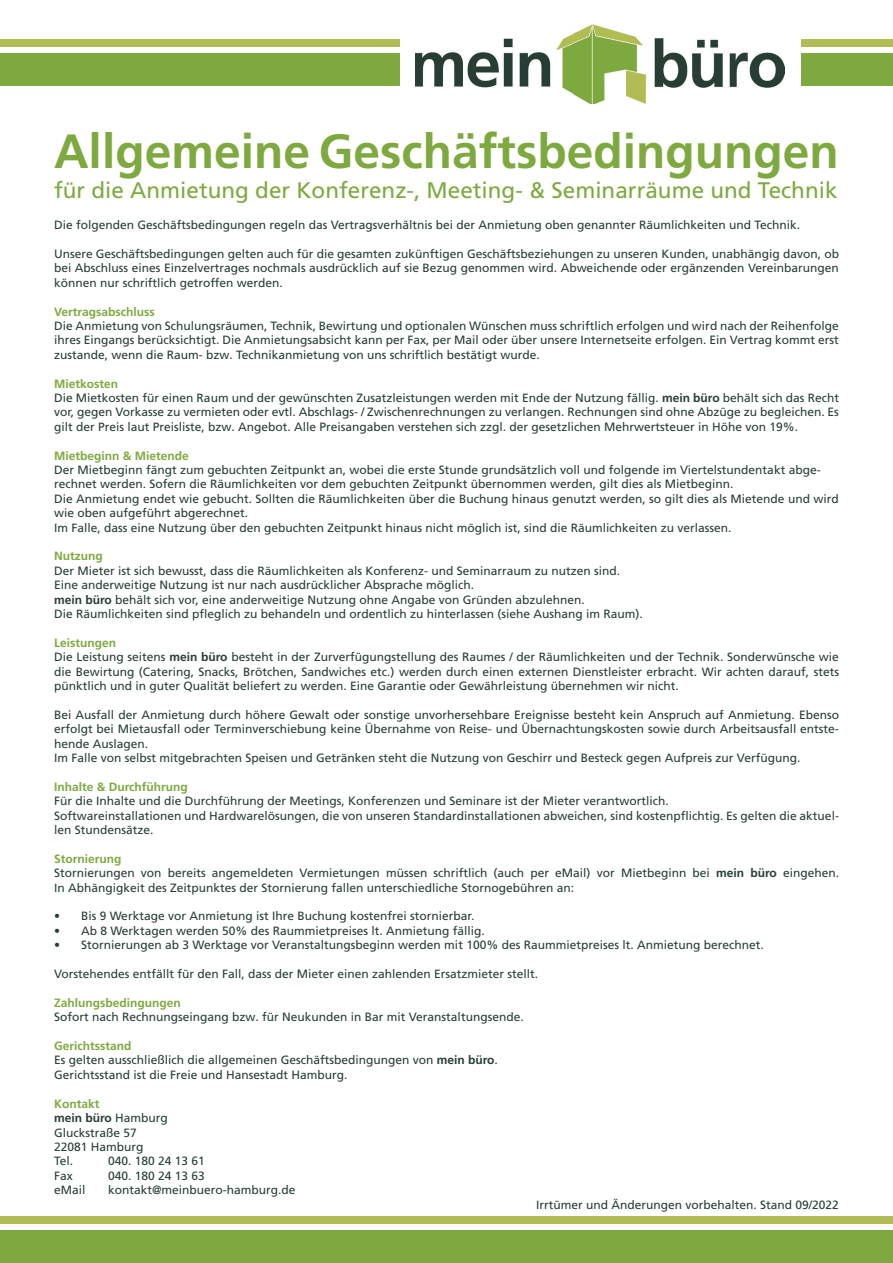
<style>
.page{position:relative;width:893px;height:1263px;background:#fff}
.page>*{position:absolute;margin:0;border:0;box-sizing:border-box;transform-origin:0 0}
.t1{font:700 48px "Frutiger LT Pro";color:#7ea93f}
.t2{font:22.5px "Frutiger LT Pro";color:#7ea93f}
.t3{font:12px/14.4px "Frutiger LT Pro";color:#283e34}
.t4{font:700 12px "Frutiger LT Pro";color:#7ea93f}
.s1{font-weight:700;color:#7ea93f}
.s2{font-weight:700}
</style>
<div class="page">
<img style="left:415px;top:25px;width:370px;height:79px">
<div style="left:0;top:39px;width:400px;height:8px;background:#b1bc54"></div>
<div style="left:0;top:53px;width:400px;height:33px;background:#7ea93f"></div>
<div style="left:801px;top:39px;width:92px;height:8px;background:#b1bc54"></div>
<div style="left:801px;top:53px;width:92px;height:33px;background:#7ea93f"></div>
<div style="left:0;top:1216px;width:893px;height:8px;background:#b1bc54"></div>
<div style="left:0;top:1230px;width:893px;height:33px;background:#7ea93f"></div>
<h1 class="t1" style="left:54px;top:123px;width:786px">Allgemeine Geschäftsbedingungen</h1>
<h2 class="t2" style="left:54px;top:177px;width:785px">für die Anmietung der Konferenz-, Meeting- &amp; Seminarräume und Technik</h2>
<p class="t3" style="left:54px;top:218px;width:748px">Die folgenden Geschäftsbedingungen regeln das Vertragsverhältnis bei der Anmietung oben genannter Räumlichkeiten und Technik.</p>
<p class="t3" style="left:54px;top:247px;width:786px;text-align:justify">Unsere Geschäftsbedingungen gelten auch für die gesamten zukünftigen Geschäftsbeziehungen zu unseren Kunden, unabhängig davon, ob bei Abschluss eines Einzelvertrages nochmals ausdrücklich auf sie Bezug genommen wird. Abweichende oder ergänzenden Vereinbarungen können nur schriftlich getroffen werden.</p>
<p class="t4" style="left:54px;top:304px;width:102px">Vertragsabschluss</p>
<p class="t3" style="left:54px;top:319px;width:786px;text-align:justify">Die Anmietung von Schulungsräumen, Technik, Bewirtung und optionalen Wünschen muss schriftlich erfolgen und wird nach der Reihenfolge ihres Eingangs berücksichtigt. Die Anmietungsabsicht kann per Fax, per Mail oder über unsere Internetseite erfolgen. Ein Vertrag kommt erst zustande, wenn die Raum- bzw. Technikanmietung von uns schriftlich bestätigt wurde.</p>
<p class="t3" style="left:54px;top:376px;width:786px"><span class="s1">Mietkosten<br></span>Die Mietkosten für einen Raum und der gewünschten Zusatzleistungen werden mit Ende der Nutzung fällig. <span class="s2">mein büro</span> behält sich das Recht vor, gegen Vorkasse zu vermieten oder evtl. Abschlags- / Zwischenrechnungen zu verlangen. Rechnungen sind ohne Abzüge zu begleichen. Es gilt der Preis laut Preisliste, bzw. Angebot. Alle Preisangaben verstehen sich zzgl. der gesetzlichen Mehrwertsteuer in Höhe von 19%.</p>
<p class="t4" style="left:54px;top:448px;width:136px">Mietbeginn &amp; Mietende</p>
<p class="t3" style="left:54px;top:463px;width:786px">Der Mietbeginn fängt zum gebuchten Zeitpunkt an, wobei die erste Stunde grundsätzlich voll und folgende im Viertelstundentakt abge&shy;rechnet werden. Sofern die Räumlichkeiten vor dem gebuchten Zeitpunkt übernommen werden, gilt dies als Mietbeginn.<br>Die Anmietung endet wie gebucht. Sollten die Räumlichkeiten über die Buchung hinaus genutzt werden, so gilt dies als Mietende und wird wie oben aufgeführt abgerechnet.<br>Im Falle, dass eine Nutzung über den gebuchten Zeitpunkt hinaus nicht möglich ist, sind die Räumlichkeiten zu verlassen.</p>
<p class="t4" style="left:54px;top:549px;width:50px">Nutzung</p>
<p class="t3" style="left:54px;top:563px;width:590px">Der Mieter ist sich bewusst, dass die Räumlichkeiten als Konferenz- und Seminarraum zu nutzen sind.<br>Eine anderweitige Nutzung ist nur nach ausdrücklicher Absprache möglich.<br><span class="s2">mein büro</span> behält sich vor, eine anderweitige Nutzung ohne Angabe von Gründen abzulehnen.<br>Die Räumlichkeiten sind pfleglich zu behandeln und ordentlich zu hinterlassen (siehe Aushang im Raum).</p>
<p class="t3" style="left:54px;top:635px;width:786px"><span class="s1">Leistungen<br></span>Die Leistung seitens <span class="s2">mein büro</span> besteht in der Zurverfügungstellung des Raumes / der Räumlichkeiten und der Technik. Sonderwünsche wie die Bewirtung (Catering, Snacks, Brötchen, Sandwiches etc.) werden durch einen externen Dienstleister erbracht. Wir achten darauf, stets pünktlich und in guter Qualität beliefert zu werden. Eine Garantie oder Gewährleistung übernehmen wir nicht.</p>
<p class="t3" style="left:54px;top:707px;width:786px">Bei Ausfall der Anmietung durch höhere Gewalt oder sonstige unvorhersehbare Ereignisse besteht kein Anspruch auf Anmietung. Ebenso erfolgt bei Mietausfall oder Terminverschiebung keine Übernahme von Reise- und Übernachtungskosten sowie durch Arbeitsausfall entste&shy;hende Auslagen.<br>Im Falle von selbst mitgebrachten Speisen und Getränken steht die Nutzung von Geschirr und Besteck gegen Aufpreis zur Verfügung.</p>
<p class="t4" style="left:54px;top:780px;width:135px">Inhalte &amp; Durchführung</p>
<p class="t3" style="left:54px;top:794px;width:786px">Für die Inhalte und die Durchführung der Meetings, Konferenzen und Seminare ist der Mieter verantwortlich.<br>Softwareinstallationen und Hardwarelösungen, die von unseren Standardinstallationen abweichen, sind kostenpflichtig. Es gelten die aktuel&shy;len Stundensätze.</p>
<p class="t3" style="left:54px;top:851px;width:786px"><span class="s1">Stornierung<br></span>Stornierungen von bereits angemeldeten Vermietungen müssen schriftlich (auch per eMail) vor Mietbeginn bei <span class="s2">mein büro</span> eingehen.<br>In Abhängigkeit des Zeitpunktes der Stornierung fallen unterschiedliche Stornogebühren an:</p>
<p class="t3" style="left:54px;top:909px;width:422px">• Bis 9 Werktage vor Anmietung ist Ihre Buchung kostenfrei stornierbar.</p>
<p class="t3" style="left:54px;top:923px;width:432px">• Ab 8 Werktagen werden 50% des Raummietpreises lt. Anmietung fällig.</p>
<p class="t3" style="left:54px;top:938px;width:711px">• Stornierungen ab 3 Werktage vor Veranstaltungsbeginn werden mit 100% des Raummietpreises lt. Anmietung berechnet.</p>
<p class="t3" style="left:54px;top:967px;width:486px">Vorstehendes entfällt für den Fall, dass der Mieter einen zahlenden Ersatzmieter stellt.</p>
<p class="t4" style="left:54px;top:996px;width:128px">Zahlungsbedingungen</p>
<p class="t3" style="left:54px;top:1010px;width:471px">Sofort nach Rechnungseingang bzw. für Neukunden in Bar mit Veranstaltungsende.</p>
<p class="t3" style="left:54px;top:1039px;width:445px"><span class="s1">Gerichtsstand<br></span>Es gelten ausschließlich die allgemeinen Geschäftsbedingungen von <span class="s2">mein büro</span>.<br>Gerichtsstand ist die Freie und Hansestadt Hamburg.</p>
<p class="t3" style="left:54px;top:1096px;width:115px"><span class="s1">Kontakt<br></span><span class="s2">mein büro</span> Hamburg<br>Gluckstraße 57<br>22081 Hamburg<br>Tel.</p>
<p class="t3" style="left:108px;top:1154px;width:98px">040. 180 24 13 61</p>
<p class="t3" style="left:54px;top:1168px;width:20px">Fax</p>
<p class="t3" style="left:108px;top:1168px;width:98px">040. 180 24 13 63</p>
<p class="t3" style="left:54px;top:1183px;width:33px">eMail</p>
<p class="t3" style="left:108px;top:1183px;width:189px">kontakt@meinbuero-hamburg.de</p>
<p class="t3" style="left:536px;top:1197px;width:304px">Irrtümer und Änderungen vorbehalten. Stand 09/2022</p>
</div>
